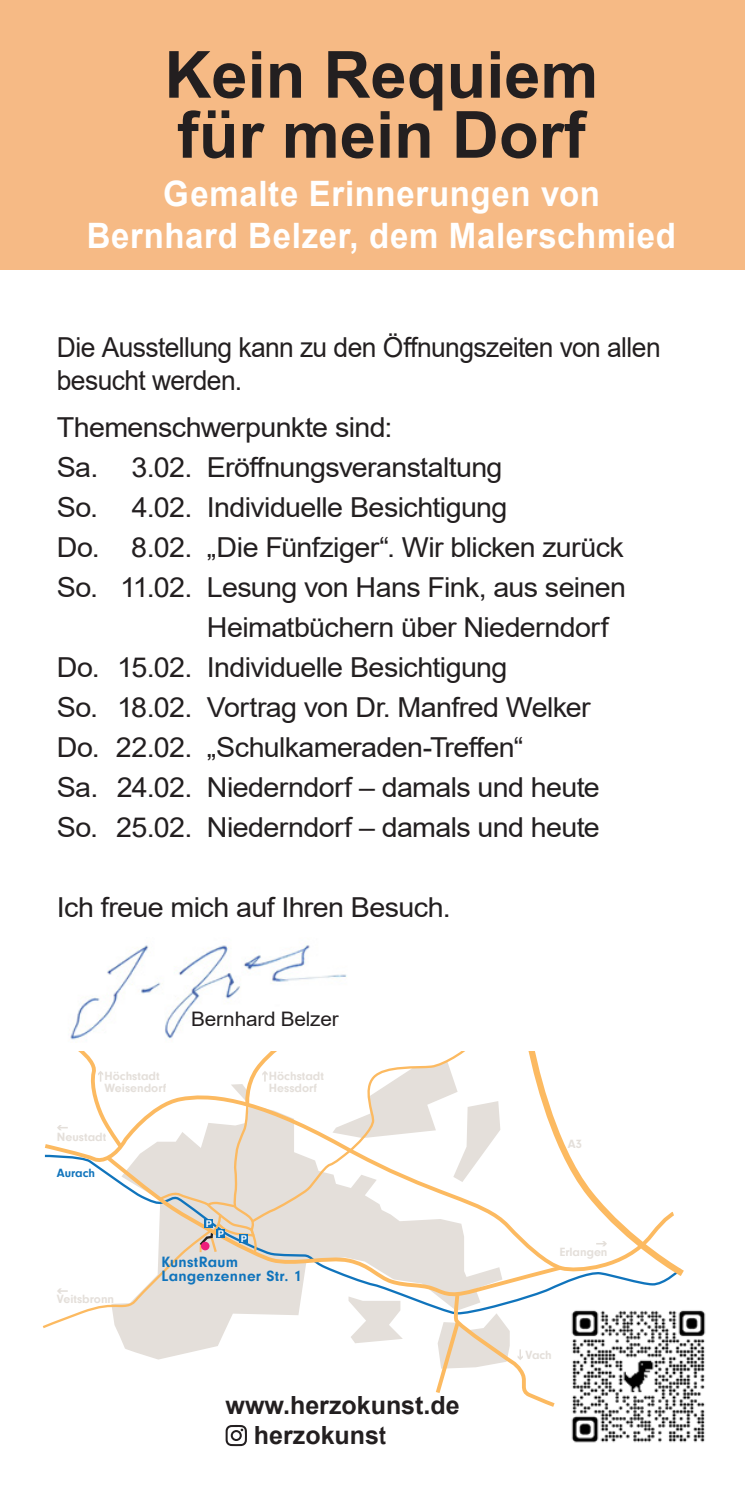
<style>
.page{position:relative;width:745px;height:1489px;background:#fff}
.page>*{position:absolute;margin:0;border:0;box-sizing:border-box;transform-origin:0 0}
.t1{font:700 65px/60px "Arial";color:#231f20}
.t2{font:700 35px/42px "Arial";letter-spacing:.02em;color:#fff;text-align:center;scale:.94 1}
.t3{font:27.5px/40px "Arial";letter-spacing:-.02em;color:#231f20;scale:1.04 1}
.t4{font:27.5px/33px "Arial";letter-spacing:-.02em;color:#231f20;scale:.96 1}
.t5{font:700 25px "Arial";color:#231f20}
.t6{font:20px "Arial";letter-spacing:-.01em;color:#231f20;scale:1.04 1}
.t7{font:700 15.5px/14px "Neuzeit Grotesk T";letter-spacing:.02em;color:#1074bc}
.t8{font:700 12.5px/12.5px "Neuzeit Grotesk T";color:#e4dfda}
.t9{font:700 12.5px "Neuzeit Grotesk T";color:#1074bc}
.t10{font:700 9.25px "Helvetica";color:#fff}
.s1{font-family:"Arial Narrow"}
</style>
<div class="page">
<img style="left:70px;top:945px;width:277px;height:95px">
<div style="left:0;top:0;width:744px;height:269px;background:#f6ba85"></div>
<svg style="left:42px;top:1051px;width:642px;height:356px"></svg>
<div style="left:204px;top:1218px;width:9px;height:9px;background:#1074bc"></div>
<div style="left:216px;top:1228px;width:9px;height:9px;background:#1074bc"></div>
<div style="left:239px;top:1234px;width:9px;height:8px;background:#1074bc"></div>
<div style="left:560px;top:1297px;width:156px;height:156px;background:#fff"></div>
<img style="left:571px;top:1310px;width:135px;height:133px">
<svg style="left:225px;top:1425px;width:22px;height:20px"></svg>
<p class="t1" style="left:164px;top:46px;width:435px">Kein Requiem für mein Dorf</p>
<p class="t2" style="left:87px;top:173px;width:628px">Gemalte Erinnerungen von<br>Bernhard Belzer, dem Malerschmied</p>
<p class="t4" style="left:57px;top:330px;width:630px">Die Ausstellung kann zu den Öffnungszeiten von allen besucht werden.</p>
<p class="t3" style="left:57px;top:407px;width:324px">Themenschwerpunkte sind:</p>
<p class="t3" style="left:57px;top:447px;width:430px">Sa. 3.02. Eröffnungsveranstaltung</p>
<p class="t3" style="left:57px;top:487px;width:434px">So. 4.02. Individuelle Besichtigung</p>
<p class="t3" style="left:57px;top:527px;width:546px">Do. 8.02. „Die Fünfziger“. Wir blicken zurück</p>
<p class="t3" style="left:207px;top:567px;width:404px;text-indent:-150px">So. 11.02. Lesung von Hans Fink, aus seinen<br>Heimatbüchern über Niederndorf</p>
<p class="t3" style="left:57px;top:647px;width:434px">Do. 15.02. Individuelle Besichtigung</p>
<p class="t3" style="left:57px;top:687px;width:514px">So. 18.02. Vortrag von Dr. Manfred Welker</p>
<p class="t3" style="left:57px;top:727px;width:450px">Do. 22.02. „Schulkameraden-Treffen“</p>
<p class="t3" style="left:57px;top:767px;width:523px">Sa. 24.02. Niederndorf – damals und heute</p>
<p class="t3" style="left:57px;top:807px;width:523px">So. 25.02. Niederndorf – damals und heute</p>
<p class="t3" style="left:57px;top:887px;width:380px">Ich freue mich auf Ihren Besuch.</p>
<p class="t8" style="left:104px;top:1069px;width:63px">Höchstadt<br>Weisendorf</p>
<p class="t8" style="left:57px;top:1130px;width:51px">Neustadt</p>
<p class="t9" style="left:57px;top:1166px;width:40px">Aurach</p>
<p class="t6" style="left:191px;top:1004px;width:143px">Bernhard Belzer</p>
<p class="t8" style="left:269px;top:1069px;width:57px">Höchstadt<br>Hessdorf</p>
<p class="t10" style="left:206px;top:1216px;width:8px">P</p>
<p class="t10" style="left:217px;top:1225px;width:8px">P</p>
<p class="t10" style="left:240px;top:1231px;width:8px">P</p>
<p class="t8" style="left:57px;top:1292px;width:59px">Veitsbronn</p>
<p class="t7" style="left:161px;top:1254px;width:141px">KunstRaum<br>Langenzenner Str. 1</p>
<p class="t5" style="left:225px;top:1387px;width:235px">www.herzokunst.de</p>
<p class="t5" style="left:254px;top:1417px;width:133px">herzokuns<span class="s1">t</span></p>
<p class="t8" style="left:567px;top:1137px;width:16px">A3</p>
<p class="t8" style="left:559px;top:1245px;width:49px">Erlangen</p>
<p class="t8" style="left:525px;top:1348px;width:28px">Vach</p>
</div>
